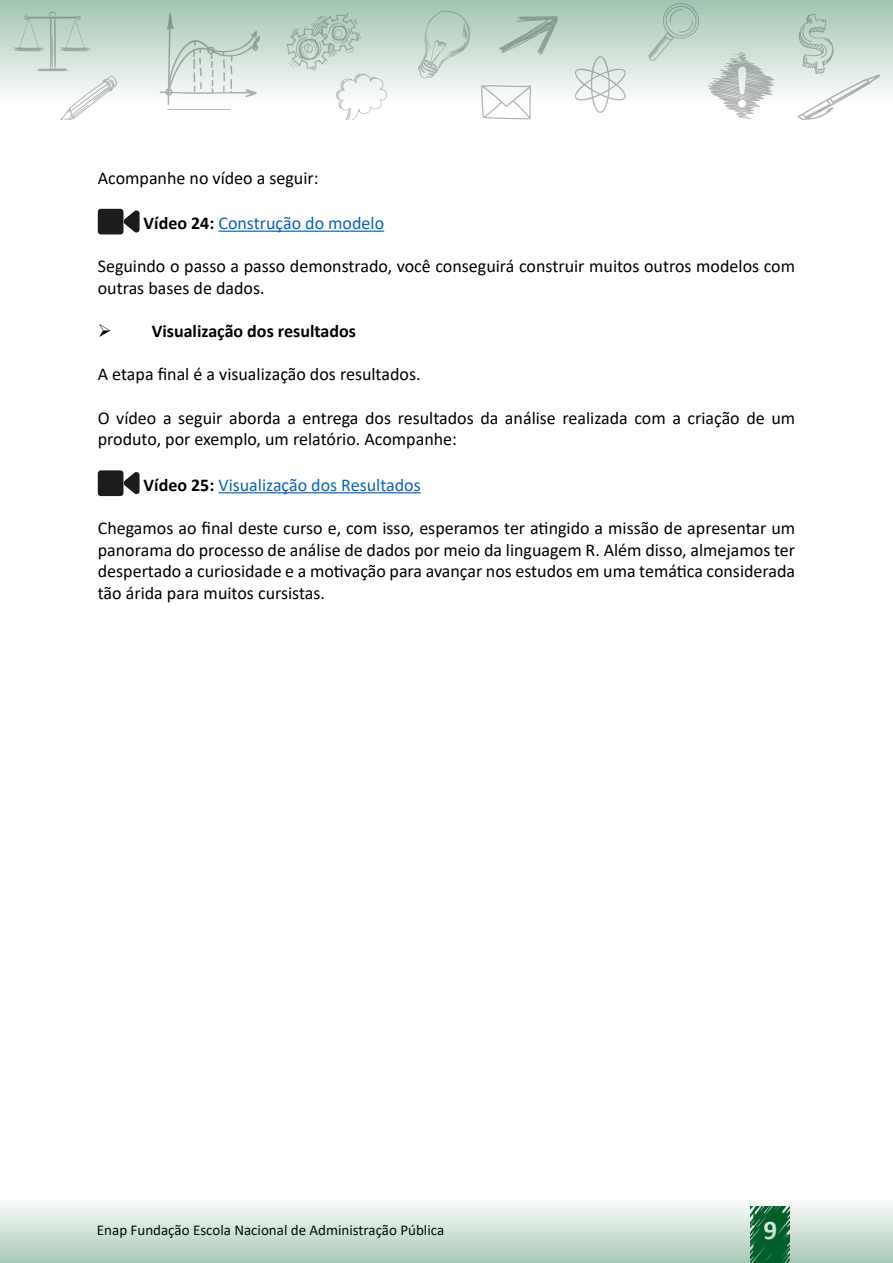
<style>
.page{position:relative;width:893px;height:1263px;background:#fff}
.page>*{position:absolute;margin:0;border:0;box-sizing:border-box;transform-origin:0 0}
.t1{font:700 27px "Calibri";color:#fff}
.t2{font:18px/21.6px "Calibri";color:#000}
.t3{font:18px "Calibri";color:#0563c1}
.t4{font:700 18px "Calibri";color:#000}
.t5{font:15px "Calibri";color:#000}
.s1{font-weight:700;color:#000}
</style>
<div class="page">
<svg style="left:0;top:0;width:893px;height:120px"></svg>
<svg style="left:0;top:1205px;width:893px;height:58px;background:#c6dacf"></svg>
<hr style="left:218px;top:231px;width:166px;height:1px;background:#0563c1">
<hr style="left:218px;top:492px;width:203px;height:1px;background:#0563c1">
<div style="left:98px;top:209px;width:25px;height:25px;background:#1c1c1c;border-radius:3px"></div>
<svg style="left:123px;top:210px;width:17px;height:23px"></svg>
<div style="left:98px;top:470px;width:25px;height:26px;background:#1c1c1c;border-radius:3px"></div>
<svg style="left:123px;top:472px;width:17px;height:23px"></svg>
<p class="t2" style="left:98px;top:166px;width:222px">Acompanhe no vídeo a seguir:</p>
<p class="t3" style="left:144px;top:211px;width:242px"><span class="s1">Vídeo 24:</span> Construção do modelo</p>
<p class="t2" style="left:98px;top:255px;width:699px">Seguindo o passo a passo demonstrado, você conseguirá construir muitos outros modelos com outras bases de dados.</p>
<p class="t4" style="left:98px;top:318px;width:260px">➢ Visualização dos resultados</p>
<p class="t2" style="left:98px;top:363px;width:324px">A etapa final é a visualização dos resultados.</p>
<p class="t2" style="left:98px;top:406px;width:699px">O vídeo a seguir aborda a entrega dos resultados da análise realizada com a criação de um produto, por exemplo, um relatório. Acompanhe:</p>
<p class="t3" style="left:144px;top:472px;width:279px"><span class="s1">Vídeo 25:</span> Visualização dos Resultados</p>
<p class="t2" style="left:98px;top:517px;width:699px;text-align:justify">Chegamos ao final deste curso e, com isso, esperamos ter atingido a missão de apresentar um panorama do processo de análise de dados por meio da linguagem R. Além disso, almejamos ter despertado a curiosidade e a motivação para avançar nos estudos em uma temática considerada tão árida para muitos cursistas.</p>
<p class="t5" style="left:97px;top:1220px;width:349px">Enap Fundação Escola Nacional de Administração Pública</p>
<h1 class="t1" style="left:763px;top:1210px;width:15px">9</h1>
</div>
